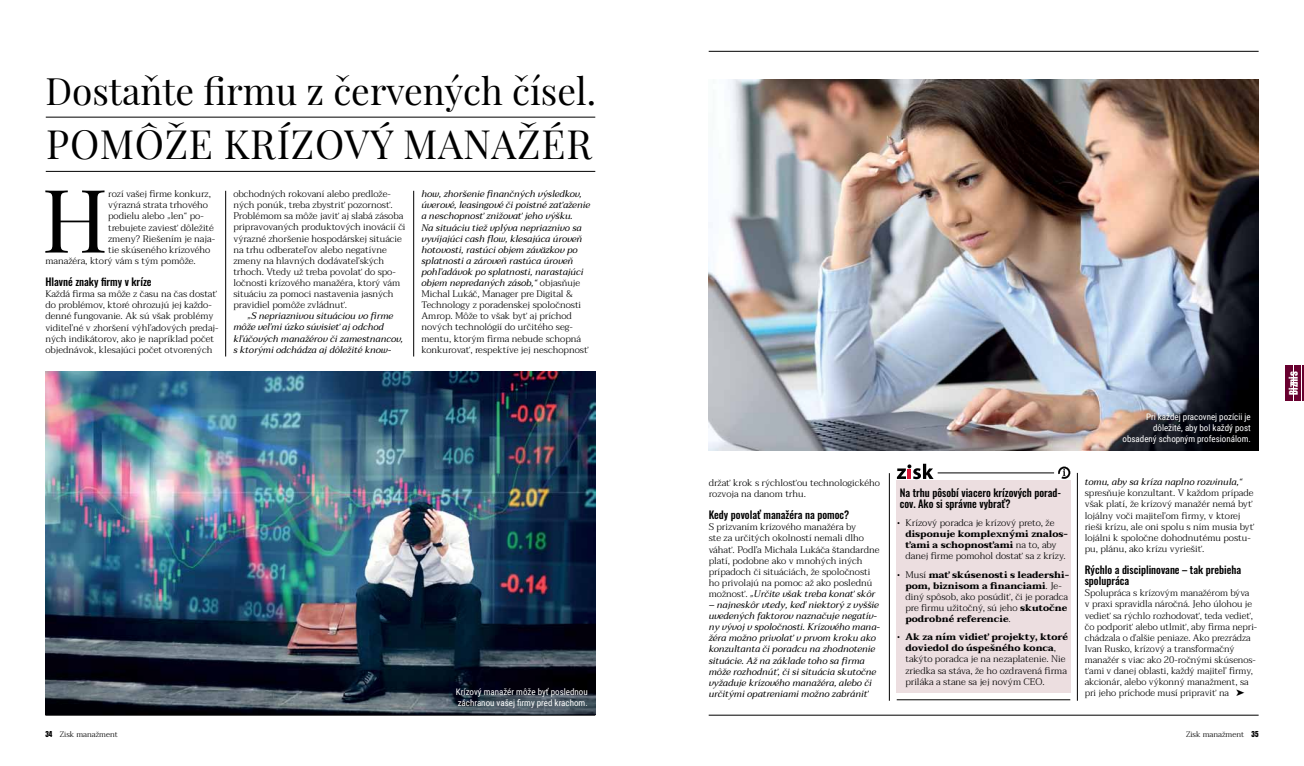
<style>
.page{position:relative;width:1304px;height:766px;background:#fff}
.page>*{position:absolute;margin:0;border:0;box-sizing:border-box;transform-origin:0 0}
.t1{font:87.9px "Playfair Display";color:#000}
.t2{font:39.5px "Playfair Display";letter-spacing:.02em;color:#000}
.t3{font:37px "Playfair Display";color:#000}
.t4{font:500 10.5px/11.1px "Oswald";color:#000}
.t5{font:10px "Anton";color:#fff}
.t6{font:300 9.5px/11.1px "Taviraj";color:#000}
.t7{font:italic 9.5px/11.1px "Taviraj";color:#000}
.t8{font:700 9.5px/11.1px "Taviraj";color:#000}
.t9{font:9px/11px "Roboto Condensed";color:#fff;text-align:right}
.t10{font:300 8px "Taviraj";color:#000}
.s1{font-weight:300;font-style:normal}
.s2{font-weight:400;font-style:italic}
.s3{font-size:14px}
.s4{font-weight:700}
.s5{font-weight:300;font-size:14px}
.s6{font-weight:300}
.s7{font-family:"Anton";font-weight:400;font-size:7px}
</style>
<div class="page">
<hr style="left:709px;top:51px;width:550px;height:1px;background:#000">
<hr style="left:709px;top:714px;width:550px;height:1px;background:#000">
<hr style="left:45px;top:714px;width:550px;height:1px;background:#000">
<hr style="left:889px;top:473px;width:1px;height:227px;background:#000">
<hr style="left:1077px;top:473px;width:1px;height:227px;background:#000">
<div style="left:897px;top:480px;width:174px;height:213px;background:#ecdee0"></div>
<img style="left:45px;top:371px;width:550px;height:343px">
<img style="left:709px;top:79px;width:550px;height:371px">
<hr style="left:225px;top:191px;width:1px;height:165px;background:#000">
<hr style="left:413px;top:191px;width:1px;height:165px;background:#000">
<hr style="left:938px;top:472px;width:116px;height:1px;background:#000">
<svg style="left:1058px;top:466px;width:12px;height:12px"></svg>
<hr style="left:897px;top:699px;width:173px;height:1px;background:#000">
<hr style="left:1285px;top:365px;width:1px;height:35px;background:#68002f">
<hr style="left:1286px;top:365px;width:1px;height:35px;background:#68002f">
<hr style="left:1287px;top:365px;width:1px;height:35px;background:#68002f">
<hr style="left:1288px;top:365px;width:1px;height:35px;background:#68002f">
<hr style="left:1289px;top:365px;width:1px;height:35px;background:#68002f">
<hr style="left:1290px;top:365px;width:1px;height:35px;background:#68002f">
<hr style="left:1291px;top:365px;width:1px;height:35px;background:#68002f">
<hr style="left:1293px;top:365px;width:1px;height:35px;background:#68002f">
<hr style="left:1294px;top:365px;width:1px;height:35px;background:#68002f">
<hr style="left:1295px;top:365px;width:1px;height:35px;background:#68002f">
<hr style="left:1296px;top:365px;width:1px;height:35px;background:#68002f">
<hr style="left:1297px;top:365px;width:1px;height:35px;background:#68002f">
<hr style="left:1298px;top:365px;width:1px;height:35px;background:#68002f">
<hr style="left:1299px;top:365px;width:1px;height:35px;background:#68002f">
<hr style="left:1301px;top:365px;width:1px;height:35px;background:#68002f">
<hr style="left:1302px;top:365px;width:1px;height:35px;background:#68002f">
<hr style="left:1303px;top:365px;width:1px;height:35px;background:#68002f">
<svg style="left:897px;top:463px;width:37px;height:16px"></svg>
<hr style="left:46px;top:117px;width:549px;height:1px;background:#000">
<hr style="left:46px;top:171px;width:549px;height:1px;background:#000">
<h3 class="t3" style="left:45px;top:62px;width:552px">Dostaňte firmu z červených čísel.</h3>
<h2 class="t2" style="left:46px;top:114px;width:547px">Pomôže krízový manažér</h2>
<h1 class="t1" style="left:42px;top:151px;width:68px">H</h1>
<p class="t6" style="left:108px;top:189px;width:104px">rozí vašej firme konkurz,</p>
<p class="t6" style="left:108px;top:200px;width:101px">výrazná strata trhového</p>
<p class="t6" style="left:108px;top:211px;width:97px">podielu alebo „len“ po-</p>
<p class="t6" style="left:108px;top:222px;width:107px">trebujete zaviesť dôležité</p>
<p class="t6" style="left:108px;top:233px;width:108px">zmeny? Riešením je naja-</p>
<p class="t6" style="left:108px;top:244px;width:104px">tie skúseného krízového</p>
<p class="t6" style="left:45px;top:255px;width:152px">manažéra, ktorý vám s tým pomôže.</p>
<p class="t4" style="left:45px;top:277px;width:108px">Hlavné znaky firmy v kríze</p>
<p class="t6" style="left:45px;top:288px;width:175px">Každá firma sa môže z času na čas dostať do problémov, ktoré ohrozujú jej každo&shy;denné fungovanie. Ak sú však problémy viditeľné v zhoršení výhľadových predaj&shy;ných indikátorov, ako je napríklad počet objednávok, klesajúci počet otvorených</p>
<p class="t6" style="left:233px;top:188px;width:174px">obchodných rokovaní alebo predlože&shy;ných ponúk, treba zbystriť pozornosť.<br>Problémom sa môže javiť aj slabá zásoba pripravovaných produktových inovácií či výrazné zhoršenie hospodárskej situácie na trhu odberateľov alebo negatívne zmeny na hlavných dodávateľských trhoch. Vtedy už treba povolať do spo&shy;ločnosti krízového manažéra, ktorý vám situáciu za pomoci nastavenia jasných pravidiel pomôže zvládnuť.</p>
<p class="t7" style="left:233px;top:310px;width:171px;text-indent:14px">„S nepriaznivou situáciou vo firme môže veľmi úzko súvisieť aj odchod kľúčových manažérov či zamestnancov, s ktorými odchádza aj dôležité know-</p>
<p class="t7" style="left:421px;top:188px;width:170px">how, zhoršenie finančných výsledkov, úverové, leasingové či poistné zaťaženie a neschopnosť znižovať jeho výšku.<br>Na situáciu tiež vplýva nepriaznivo sa vyvíjajúci cash flow, klesajúca úroveň hotovosti, rastúci objem záväzkov po splatnosti a zároveň rastúca úroveň pohľadávok po splatnosti, narastajúci objem nepredaných zásob,“ <span class="s1">objasňuje Michal Lukáč, Manager pre Digital &amp; Technology z poradenskej spoločnosti Amrop. Môže to však byť aj príchod nových technológií do určitého seg&shy;mentu, ktorým firma nebude schopná konkurovať, respektíve jej neschopnosť</span></p>
<p class="t9" style="left:1122px;top:411px;width:130px">Pri každej pracovnej pozícii je dôležité, aby bol každý post obsadený schopným profesionálom.</p>
<p class="t7" style="left:1085px;top:476px;width:159px">tomu, aby sa kríza naplno rozvinula,“</p>
<p class="t6" style="left:1085px;top:487px;width:171px">spresňuje konzultant. V každom prípade však platí, že krízový manažér nemá byť lojálny voči majiteľom firmy, v ktorej rieši krízu, ale oni spolu s ním musia byť lojálni k spoločne dohodnutému postu&shy;pu, plánu, ako krízu vyriešiť.</p>
<p class="t4" style="left:1085px;top:564px;width:158px">Rýchlo a disciplinovane – tak prebieha spolupráca</p>
<p class="t6" style="left:1085px;top:587px;width:174px">Spolupráca s krízovým manažérom býva<br>v praxi spravidla náročná. Jeho úlohou je vedieť sa rýchlo rozhodovať, teda vedieť, čo podporiť alebo utlmiť, aby firma nepri&shy;chádzala o ďalšie peniaze. Ako prezrádza Ivan Rusko, krízový a transformačný manažér s viac ako 20-ročnými skúsenos&shy;ťami v danej oblasti, každý majiteľ firmy, akcionár, alebo výkonný manažment, sa</p>
<p class="t6" style="left:709px;top:477px;width:173px">držať krok s rýchlosťou technologického rozvoja na danom trhu.</p>
<p class="t4" style="left:709px;top:510px;width:142px">Kedy povolať manažéra na pomoc?</p>
<p class="t6" style="left:709px;top:521px;width:172px">S prizvaním krízového manažéra by<br>ste za určitých okolností nemali dlho váhať. Podľa Michala Lukáča štandardne platí, podobne ako v mnohých iných prípadoch či situáciách, že spoločnosti ho privolajú na pomoc až ako poslednú možnosť. <span class="s2">„Určite však treba konať skôr</span></p>
<p class="t7" style="left:709px;top:599px;width:173px">– najneskôr vtedy, keď niektorý z vyššie uvedených faktorov naznačuje negatív&shy;ny vývoj v spoločnosti. Krízového mana&shy;žéra možno privolať v prvom kroku ako konzultanta či poradcu na zhodnotenie situácie. Až na základe toho sa firma môže rozhodnúť, či si situácia skutočne vyžaduje krízového manažéra, alebo či určitými opatreniami možno zabrániť</p>
<p class="t4" style="left:900px;top:487px;width:163px">Na trhu pôsobí viacero krízových porad&shy;cov. Ako si správne vybrať?</p>
<p class="t6" style="left:905px;top:517px;width:164px;text-indent:-9px"><span class="s3">•</span> Krízový poradca je krízový preto, že <span class="s4">disponuje komplexnými znalos&shy;ťami a schopnosťami</span> na to, aby danej firme pomohol dostať sa z krízy.</p>
<p class="t8" style="left:905px;top:568px;width:165px;text-indent:-9px"><span class="s5">•</span> <span class="s6">Musí</span> mať skúsenosti s leadershi&shy;pom, biznisom a financiami<span class="s6">. Je&shy;diný spôsob, ako posúdiť, či je poradca pre firmu užitočný, sú jeho</span> skutočne podrobné referencie<span class="s6">.</span></p>
<p class="t6" style="left:905px;top:631px;width:164px;text-indent:-9px"><span class="s3">•</span> <span class="s4">Ak za ním vidieť projekty, ktoré doviedol do úspešného konca</span>, takýto poradca je na nezaplatenie. Nie zriedka sa stáva, že ho ozdravená firma priláka a stane sa jej novým CEO.</p>
<p class="t9" style="left:456px;top:686px;width:133px">Krízový manažér môže byť poslednou</p>
<p class="t6" style="left:1085px;top:687px;width:162px">pri jeho príchode musí pripraviť na ➤</p>
<p class="t9" style="left:458px;top:697px;width:132px">záchranou vašej firmy pred krachom.</p>
<p class="t10" style="left:45px;top:728px;width:74px"><span class="s7">34</span> Zisk manažment</p>
<p class="t10" style="left:1186px;top:728px;width:74px">Zisk manažment <span class="s7">35</span></p>
<p class="t5" style="left:1289px;top:394px;width:25px;rotate:-90deg">Biznis</p>
</div>
